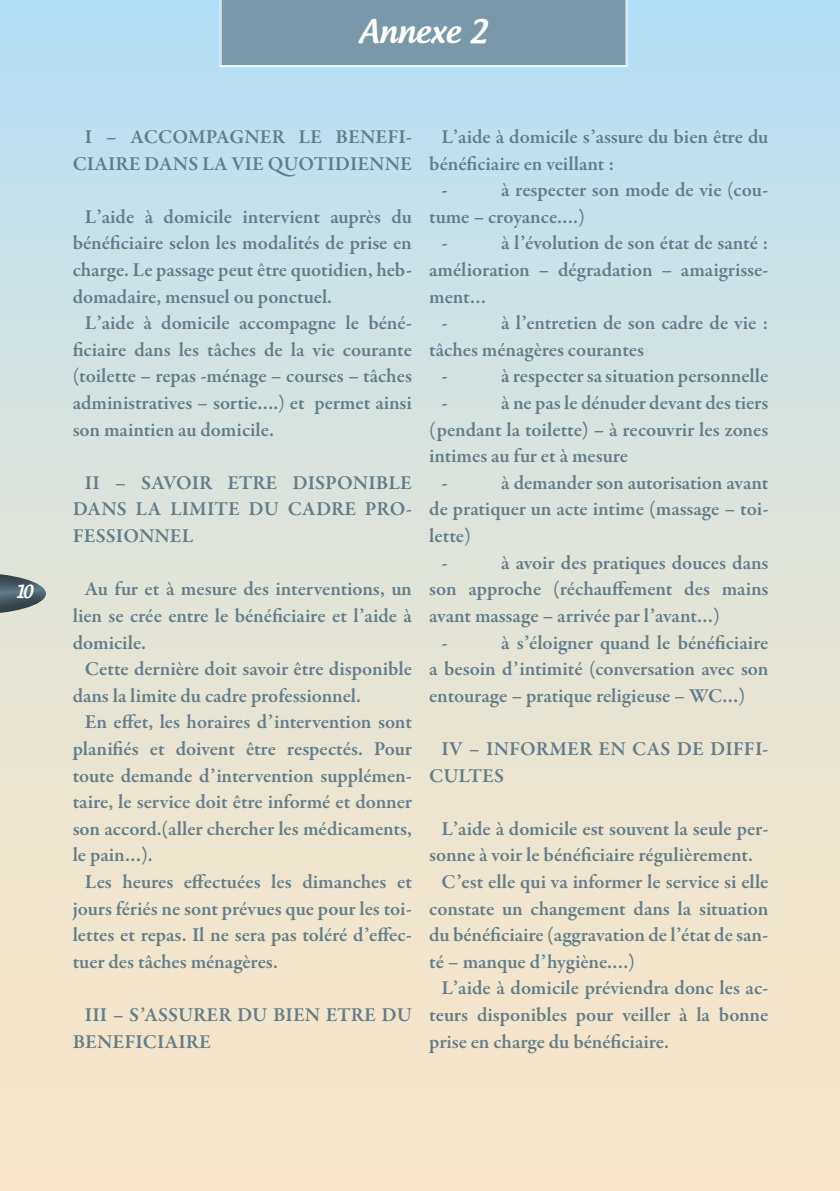
<style>
.page{position:relative;width:840px;height:1191px;background:#fff}
.page>*{position:absolute;margin:0;border:0;box-sizing:border-box;transform-origin:0 0}
.t1{font:500 31px "Androgyne";color:#fff}
.t2{font:600 20px/26.6px "Garamond Premr Pro";color:#627d8a;text-align:justify}
.t3{font:500 17.2px "Androgyne";color:#fff}
</style>
<div class="page">
<div style="left:0;top:0;width:839px;height:1191px;background:linear-gradient(to bottom,#bae0f2,#ffe6c3)"></div>
<div style="left:219px;top:0;width:408px;height:67px;background:#7999a9"></div>
<div style="left:0;top:572px;width:48px;height:45px;background:#000;opacity:.5"></div>
<p class="t3" style="left:16px;top:581px;width:19px">10</p>
<h1 class="t1" style="left:359px;top:11px;width:130px">Annexe 2</h1>
<p class="t2" style="left:73px;top:124px;width:340px;text-align:right">I – ACCOMPAGNER LE BENEFI-<br>CIAIRE DANS LA VIE QUOTIDIENNE</p>
<p class="t2" style="left:73px;top:204px;width:340px;text-indent:12px">L’aide à domicile intervient auprès du bénéficiaire selon les modalités de prise en charge. Le passage peut être quotidien, heb&shy;domadaire, mensuel ou ponctuel.</p>
<p class="t2" style="left:73px;top:310px;width:340px;text-indent:12px">L’aide à domicile accompagne le béné&shy;ficiaire dans les tâches de la vie courante (toilette – repas -ménage – courses – tâches administratives – sortie….) et permet ainsi son maintien au domicile.</p>
<p class="t2" style="left:73px;top:470px;width:340px;text-indent:12px">II – SAVOIR ETRE DISPONIBLE DANS LA LIMITE DU CADRE PRO-FESSIONNEL</p>
<p class="t2" style="left:73px;top:576px;width:340px;text-indent:12px">Au fur et à mesure des interventions, un lien se crée entre le bénéficiaire et l’aide à domicile.</p>
<p class="t2" style="left:73px;top:656px;width:340px;text-indent:12px">Cette dernière doit savoir être disponible dans la limite du cadre professionnel.</p>
<p class="t2" style="left:73px;top:709px;width:340px;text-indent:12px">En effet, les horaires d’intervention sont planifiés et doivent être respectés. Pour toute demande d’intervention supplémen&shy;taire, le service doit être informé et donner son accord.(aller chercher les médicaments, le pain…).</p>
<p class="t2" style="left:73px;top:869px;width:340px;text-indent:12px">Les heures effectuées les dimanches et jours fériés ne sont prévues que pour les toi&shy;lettes et repas. Il ne sera pas toléré d’effec&shy;tuer des tâches ménagères.</p>
<p class="t2" style="left:73px;top:1002px;width:340px;text-indent:12px">III – S’ASSURER DU BIEN ETRE DU<br>BENEFICIAIRE</p>
<p class="t2" style="left:441px;top:124px;width:328px">L’aide à domicile s’assure du bien être du</p>
<p class="t2" style="left:429px;top:150px;width:186px">bénéficiaire en veillant :</p>
<p class="t2" style="left:441px;top:177px;width:8px">-</p>
<p class="t2" style="left:501px;top:177px;width:268px">à respecter son mode de vie (cou-</p>
<p class="t2" style="left:429px;top:204px;width:157px">tume – croyance….)</p>
<p class="t2" style="left:441px;top:230px;width:8px">-</p>
<p class="t2" style="left:501px;top:230px;width:268px">à l’évolution de son état de santé :</p>
<p class="t2" style="left:429px;top:257px;width:340px">amélioration – dégradation – amaigrisse-</p>
<p class="t2" style="left:429px;top:283px;width:58px">ment…</p>
<p class="t2" style="left:441px;top:310px;width:8px">-</p>
<p class="t2" style="left:501px;top:310px;width:268px">à l’entretien de son cadre de vie :</p>
<p class="t2" style="left:429px;top:337px;width:216px">tâches ménagères courantes</p>
<p class="t2" style="left:441px;top:363px;width:8px">-</p>
<p class="t2" style="left:501px;top:363px;width:268px">à respecter sa situation personnelle</p>
<p class="t2" style="left:441px;top:390px;width:8px">-</p>
<p class="t2" style="left:501px;top:390px;width:268px">à ne pas le dénuder devant des tiers</p>
<p class="t2" style="left:429px;top:416px;width:340px">(pendant la toilette) – à recouvrir les zones</p>
<p class="t2" style="left:429px;top:443px;width:200px">intimes au fur et à mesure</p>
<p class="t2" style="left:441px;top:470px;width:8px">-</p>
<p class="t2" style="left:501px;top:470px;width:268px">à demander son autorisation avant</p>
<p class="t2" style="left:429px;top:496px;width:340px">de pratiquer un acte intime (massage – toi-</p>
<p class="t2" style="left:429px;top:523px;width:43px">lette)</p>
<p class="t2" style="left:441px;top:549px;width:8px">-</p>
<p class="t2" style="left:501px;top:549px;width:268px">à avoir des pratiques douces dans</p>
<p class="t2" style="left:429px;top:576px;width:340px">son approche (réchauffement des mains</p>
<p class="t2" style="left:429px;top:603px;width:292px">avant massage – arrivée par l’avant…)</p>
<p class="t2" style="left:441px;top:629px;width:8px">-</p>
<p class="t2" style="left:429px;top:629px;width:340px;text-indent:72px">à s’éloigner quand le bénéficiaire a besoin d’intimité (conversation avec son entourage – pratique religieuse – WC…)</p>
<p class="t2" style="left:429px;top:736px;width:340px;text-indent:12px">IV – INFORMER EN CAS DE DIFFI-<br>CULTES</p>
<p class="t2" style="left:441px;top:815px;width:328px">L’aide à domicile est souvent la seule per-</p>
<p class="t2" style="left:429px;top:842px;width:325px">sonne à voir le bénéficiaire régulièrement.</p>
<p class="t2" style="left:441px;top:869px;width:328px">C’est elle qui va informer le service si elle</p>
<p class="t2" style="left:429px;top:895px;width:340px">constate un changement dans la situation</p>
<p class="t2" style="left:429px;top:922px;width:340px">du bénéficiaire (aggravation de l’état de san-</p>
<p class="t2" style="left:429px;top:948px;width:207px">té – manque d’hygiène….)</p>
<p class="t2" style="left:441px;top:975px;width:328px">L’aide à domicile préviendra donc les ac-</p>
<p class="t2" style="left:429px;top:1002px;width:340px">teurs disponibles pour veiller à la bonne</p>
<p class="t2" style="left:429px;top:1028px;width:241px">prise en charge du bénéficiaire.</p>
</div>
